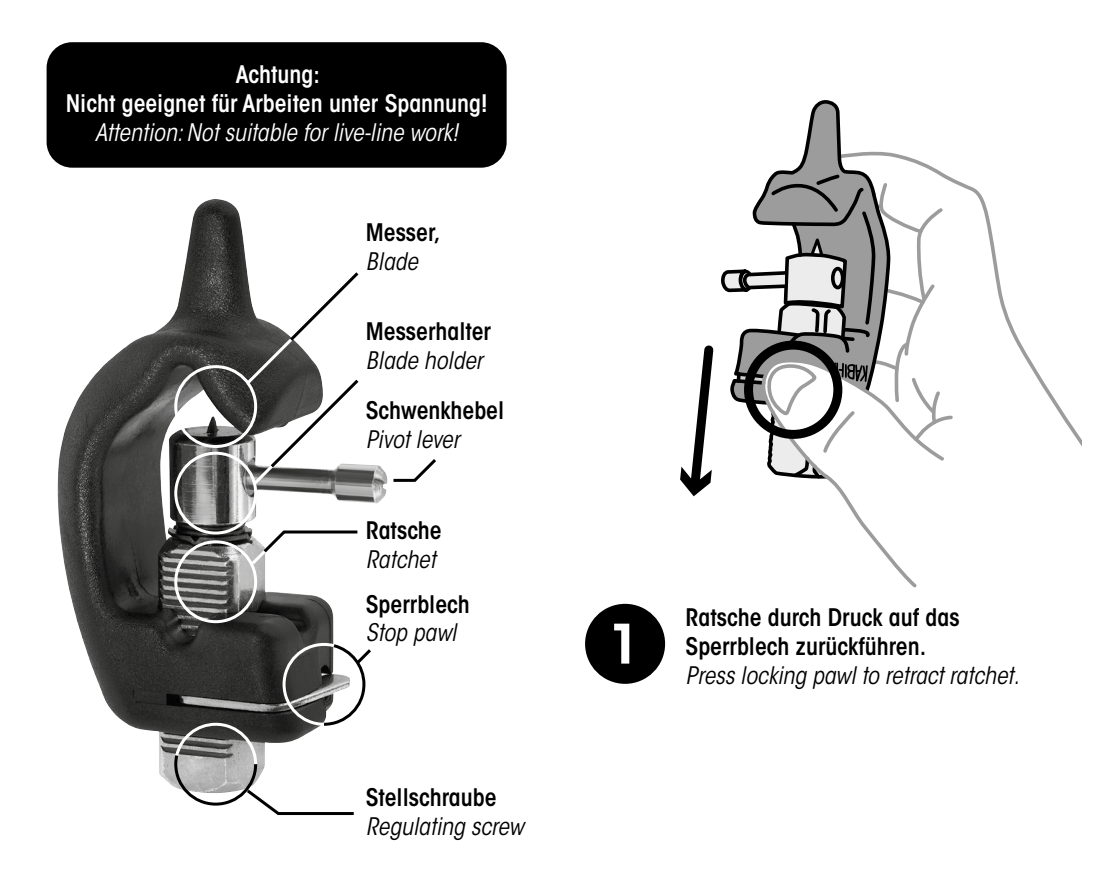
<style>
.page{position:relative;width:1106px;height:893px;background:#fff}
.page>*{position:absolute;margin:0;border:0;box-sizing:border-box;transform-origin:0 0}
.t1{font:600 54px "ITC Avant Garde Std";color:#fff}
.t2{font:600 condensed 24px/28.8px "ITC Avant Garde Std";color:#000}
.t3{font:600 condensed 24px/28.8px "ITC Avant Garde Std";color:#fff;text-align:center}
.t4{font:italic condensed 24px/28.8px "ITC Avant Garde Std";color:#000}
.s1{font-weight:400;font-style:italic}
.s2{font-weight:600;font-style:normal}
</style>
<div class="page">
<svg style="left:954px;top:179px;width:127px;height:266px"></svg>
<div style="left:585px;top:604px;width:80px;height:80px;background:#000;border-radius:50%"></div>
<svg style="left:680px;top:100px;width:274px;height:488px"></svg>
<img style="left:58px;top:199px;width:330px;height:587px">
<div style="left:174px;top:365px;width:83px;height:83px;border:3px solid #fff;border-radius:50%"></div>
<div style="left:174px;top:540px;width:83px;height:83px;border:3px solid #fff;border-radius:50%"></div>
<div style="left:174px;top:452px;width:83px;height:83px;border:3px solid #fff;border-radius:50%"></div>
<svg style="left:244px;top:269px;width:117px;height:218px"></svg>
<svg style="left:244px;top:497px;width:116px;height:71px"></svg>
<svg style="left:173px;top:641px;width:201px;height:174px"></svg>
<div style="left:47px;top:42px;width:459px;height:126px;background:#000;border-radius:26px"></div>
<svg style="left:393px;top:459px;width:43px;height:23px"></svg>
<p class="t3" style="left:66px;top:60px;width:423px">Achtung:<br>Nicht geeignet für Arbeiten unter Spannung!<br><span class="s1">Attention: Not suitable for live-line work!</span></p>
<p class="t2" style="left:366px;top:218px;width:76px">Messer,<br><span class="s1">Blade</span></p>
<p class="t2" style="left:366px;top:317px;width:127px">Messerhalter<br><span class="s1">Blade holder</span></p>
<p class="t2" style="left:366px;top:396px;width:140px">Schwenkhebel<br><span class="s1">Pivot lever</span></p>
<p class="t2" style="left:366px;top:516px;width:77px">Ratsche<br><span class="s1">Ratchet</span></p>
<p class="t2" style="left:366px;top:589px;width:105px">Sperrblech<br><span class="s1">Stop pawl</span></p>
<p class="t4" style="left:366px;top:783px;width:159px"><span class="s2">Stellschraube<br></span>Regulating screw</p>
<p class="t1" style="left:608px;top:610px;width:34px">1</p>
<p class="t2" style="left:685px;top:603px;width:335px">Ratsche durch Druck auf das<br>Sperrblech zurückführen.<br><span class="s1">Press locking pawl to retract ratchet.</span></p>
</div>
